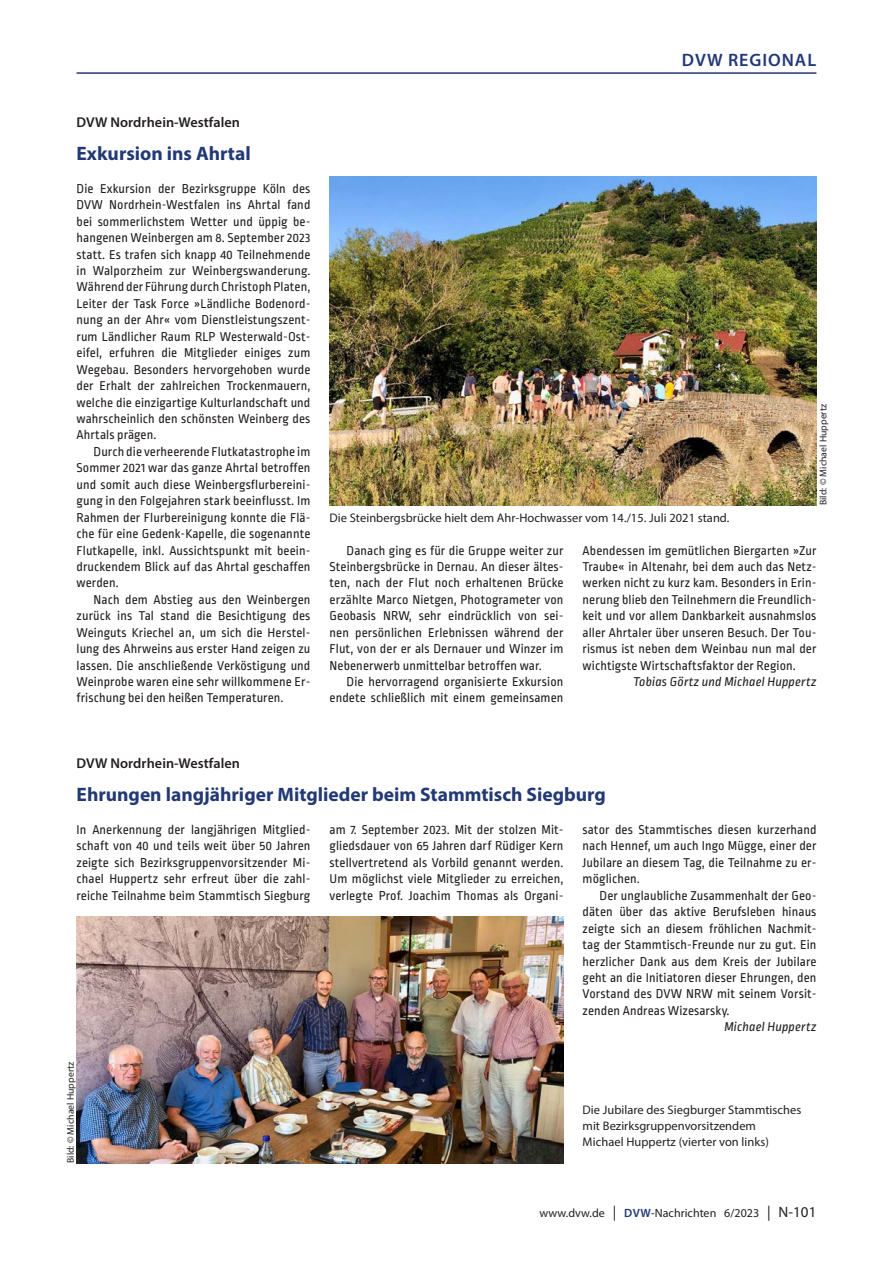
<style>
.page{position:relative;width:893px;height:1263px;background:#fff}
.page>*{position:absolute;margin:0;border:0;box-sizing:border-box;transform-origin:0 0}
._11_titel_1{font:700 19.5px "Myriad Pro";color:#223975}
.t1{font:600 18px "Myriad Pro";color:#223975}
._19_titel_rubrik{font:600 14.25px "Myriad Pro";letter-spacing:.005em;color:#231f20}
._01_normal{font:13.5px/16.5px "Ropa Mix Pro";letter-spacing:.01em;color:#231f20;text-align:justify}
._01_normal_oEZ{font:13.5px/16.5px "Ropa Mix Pro";letter-spacing:.01em;color:#231f20;text-align:justify}
._19_autor{font:italic 13.5px "Ropa Mix Pro";letter-spacing:.01em;color:#231f20}
._05_abb{font:12.45px/16.5px "Myriad Pro";letter-spacing:.005em;color:#231f20}
.t2{font:12px "Myriad Pro";letter-spacing:.005em;color:#231f20}
._05_abb_copyright{font:9.75px "Myriad Pro";letter-spacing:.005em;color:#231f20}
.s1{font-size:15px}
.s2{font-weight:600;color:#223975}
</style>
<div class="page">
<img style="left:77px;top:916px;width:486px;height:247px">
<img style="left:330px;top:176px;width:486px;height:329px">
<hr style="left:77px;top:72px;width:739px;height:2px;background:#223975">
<h2 class="t1" style="left:682px;top:48px;width:80px">DVW r egional</h2>
<p class="_19_titel_rubrik" style="left:77px;top:113px;width:165px">DVW Nordrhein-Westfalen</p>
<p class="_11_titel_1" style="left:77px;top:141px;width:176px">Exkursion ins Ahrtal</p>
<p class="_01_normal_oEZ" style="left:77px;top:181px;width:235px">Die Exkursion der Bezirksgruppe Köln des DVW Nordrhein-Westfalen ins Ahrtal fand bei sommerlichstem Wetter und üppig be&shy;hangenen Weinbergen am 8. September 2023 statt. Es trafen sich knapp 40 Teilnehmende in Walporzheim zur Weinbergswanderung.<br>Während der Führung durch Christoph Platen, Leiter der Task Force »Ländliche Bodenord&shy;nung an der Ahr« vom Dienstleistungszent&shy;rum Ländlicher Raum RLP Westerwald-Ost&shy;eifel, erfuhren die Mitglieder einiges zum Wegebau. Besonders hervorgehoben wurde der Erhalt der zahlreichen Trockenmauern, welche die einzigartige Kulturlandschaft und wahrscheinlich den schönsten Weinberg des Ahrtals prägen.</p>
<p class="_01_normal" style="left:77px;top:444px;width:235px;text-indent:17px">Durch die verheerende Flutkatastrophe im Sommer 2021 war das ganze Ahrtal betroffen und somit auch diese Weinbergsflurbereini&shy;gung in den Folgejahren stark beeinflusst. Im Rahmen der Flurbereinigung konnte die Flä&shy;che für eine Gedenk-Kapelle, die sogenannte Flutkapelle, inkl. Aussichtspunkt mit beein&shy;druckendem Blick auf das Ahrtal geschaffen werden.</p>
<p class="_01_normal" style="left:77px;top:592px;width:235px;text-indent:17px">Nach dem Abstieg aus den Weinbergen zurück ins Tal stand die Besichtigung des Weinguts Kriechel an, um sich die Herstel&shy;lung des Ahrweins aus erster Hand zeigen zu lassen. Die anschließende Verköstigung und Weinprobe waren eine sehr willkommene Er&shy;frischung bei den heißen Temperaturen.</p>
<p class="_05_abb" style="left:330px;top:509px;width:401px">Die Steinbergsbrücke hielt dem Ahr-Hochwasser vom 14./15. Juli 2021 stand.</p>
<p class="_05_abb_copyright" style="left:817px;top:505px;width:103px;rotate:-90deg">Bild: © Michael Huppertz</p>
<p class="_01_normal" style="left:330px;top:543px;width:235px;text-indent:17px">Danach ging es für die Gruppe weiter zur Steinbergsbrücke in Dernau. An dieser ältes&shy;ten, nach der Flut noch erhaltenen Brücke erzählte Marco Nietgen, Photogrameter von Geobasis NRW, sehr eindrücklich von sei&shy;nen persönlichen Erlebnissen während der Flut, von der er als Dernauer und Winzer im Nebenerwerb unmittelbar betroffen war.</p>
<p class="_01_normal" style="left:330px;top:674px;width:235px;text-align:right">Die hervorragend organisierte Exkursion endete schließlich mit einem gemeinsamen</p>
<p class="_01_normal" style="left:583px;top:543px;width:235px">Abendessen im gemütlichen Biergarten »Zur Traube« in Altenahr, bei dem auch das Netz&shy;werken nicht zu kurz kam. Besonders in Erin&shy;nerung blieb den Teilnehmern die Freundlich&shy;keit und vor allem Dankbarkeit ausnahmslos aller Ahrtaler über unseren Besuch. Der Tou&shy;rismus ist neben dem Weinbau nun mal der wichtigste Wirtschaftsfaktor der Region.</p>
<p class="_19_autor" style="left:633px;top:674px;width:185px">Tobias Görtz und Michael Huppertz</p>
<p class="_19_titel_rubrik" style="left:77px;top:754px;width:165px">DVW Nordrhein-Westfalen</p>
<p class="_11_titel_1" style="left:77px;top:782px;width:531px">Ehrungen langjähriger Mitglieder beim Stammtisch Siegburg</p>
<p class="_01_normal_oEZ" style="left:77px;top:822px;width:235px">In Anerkennung der langjährigen Mitglied&shy;schaft von 40 und teils weit über 50 Jahren zeigte sich Bezirksgruppenvorsitzender Mi&shy;chael Huppertz sehr erfreut über die zahl&shy;reiche Teilnahme beim Stammtisch Siegburg</p>
<p class="_01_normal_oEZ" style="left:330px;top:822px;width:235px">am 7. September 2023. Mit der stolzen Mit&shy;gliedsdauer von 65 Jahren darf Rüdiger Kern stellvertretend als Vorbild genannt werden.<br>Um möglichst viele Mitglieder zu erreichen, verlegte Prof. Joachim Thomas als Organi-</p>
<p class="_01_normal_oEZ" style="left:583px;top:822px;width:235px">sator des Stammtisches diesen kurzerhand nach Hennef, um auch Ingo Mügge, einer der Jubilare an diesem Tag, die Teilnahme zu er&shy;möglichen.</p>
<p class="_01_normal" style="left:583px;top:888px;width:235px;text-indent:17px">Der unglaubliche Zusammenhalt der Geo&shy;däten über das aktive Berufsleben hinaus zeigte sich an diesem fröhlichen Nachmit&shy;tag der Stammtisch-Freunde nur zu gut. Ein herzlicher Dank aus dem Kreis der Jubilare geht an die Initiatoren dieser Ehrungen, den Vorstand des DVW NRW mit seinem Vorsit&shy;zenden Andreas Wizesarsky.</p>
<p class="_19_autor" style="left:724px;top:1019px;width:94px">Michael Huppertz</p>
<p class="_05_abb_copyright" style="left:65px;top:1163px;width:103px;rotate:-90deg">Bild: © Michael Huppertz</p>
<p class="_05_abb" style="left:583px;top:1101px;width:220px">Die Jubilare des Siegburger Stammtisches mit Bezirksgruppenvorsitzendem<br>Michael Huppertz (vierter von links)</p>
<p class="t2" style="left:539px;top:1205px;width:278px">www.dvw.de <span class="s1">|</span> <span class="s2">DVW</span>-Nachrichten 6/2023 <span class="s1">| N-101</span></p>
</div>
